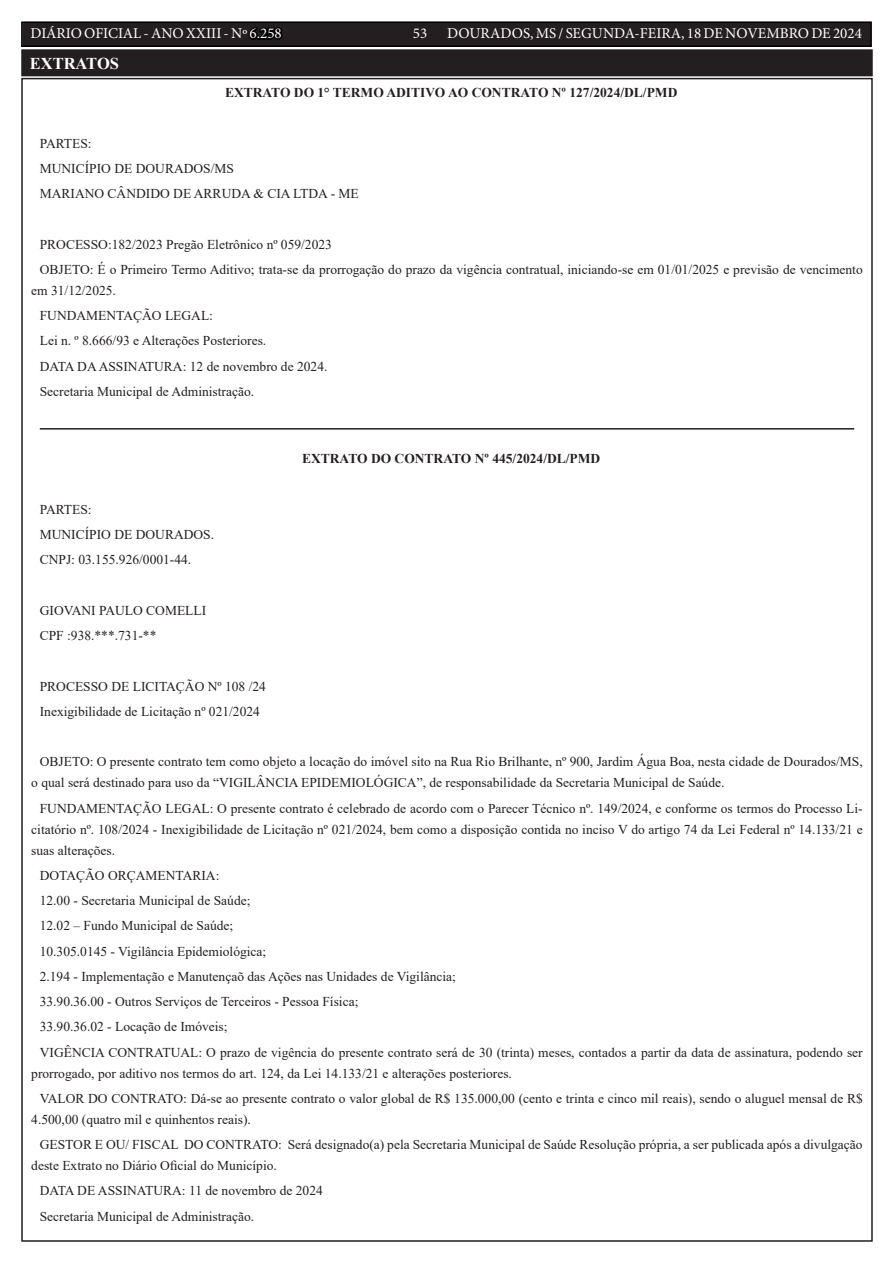
<style>
.page{position:relative;width:893px;height:1263px;background:#fff}
.page>*{position:absolute;margin:0;border:0;box-sizing:border-box;transform-origin:0 0}
.TEXTO{font:700 16.5px "Times New Roman";color:#fff}
.t1{font:15px "Minion Pro";color:#fff}
.TEXTO-2{font:13.5px/21px "Times New Roman";color:#231f20}
.TEXTO-3{font:700 13.5px "Times New Roman";color:#231f20}
.s1{color:#000}
</style>
<div class="page">
<div style="left:21px;top:22px;width:850px;height:24px;background:#231f20"></div>
<div style="left:21px;top:21px;width:851px;height:26px;border:2px solid #000"></div>
<hr style="left:40px;top:428px;width:814px;height:2px;background:#231f20">
<div style="left:23px;top:51px;width:848px;height:23px;background:#231f20"></div>
<div style="left:21px;top:49px;width:852px;height:27px;border:4px solid #231f20"></div>
<p class="t1" style="left:31px;top:24px;width:253px">DIÁRIO OFICIAL - ANO XXIII - Nº <span class="s1">6.258</span></p>
<p class="t1" style="left:413px;top:24px;width:16px">53</p>
<p class="t1" style="left:447px;top:24px;width:416px">DOURADOS, MS / SEGUNDA-FEIRA, 18 DE NOVEMBRO DE 2024</p>
<p class="TEXTO" style="left:30px;top:52px;width:91px">EXTRATOS</p>
<p class="TEXTO-3" style="left:225px;top:83px;width:454px">EXTRATO DO 1° TERMO ADITIVO AO CONTRATO Nº 127/2024/DL/PMD</p>
<p class="TEXTO-2" style="left:40px;top:132px;width:53px">PARTES:</p>
<p class="TEXTO-2" style="left:40px;top:157px;width:196px">MUNICÍPIO DE DOURADOS/MS</p>
<p class="TEXTO-2" style="left:40px;top:183px;width:321px">MARIANO CÂNDIDO DE ARRUDA &amp; CIA LTDA - ME</p>
<p class="TEXTO-2" style="left:40px;top:233px;width:294px">PROCESSO:182/2023 Pregão Eletrônico nº 059/2023</p>
<p class="TEXTO-2" style="left:31px;top:258px;width:833px;text-indent:9px">OBJETO: É o Primeiro Termo Aditivo; trata-se da prorrogação do prazo da vigência contratual, iniciando-se em 01/01/2025 e previsão de vencimento em 31/12/2025.</p>
<p class="TEXTO-2" style="left:40px;top:305px;width:175px">FUNDAMENTAÇÃO LEGAL:</p>
<p class="TEXTO-2" style="left:40px;top:330px;width:228px">Lei n. º 8.666/93 e Alterações Posteriores.</p>
<p class="TEXTO-2" style="left:40px;top:355px;width:289px">DATA DA ASSINATURA: 12 de novembro de 2024.</p>
<p class="TEXTO-2" style="left:40px;top:380px;width:216px">Secretaria Municipal de Administração.</p>
<p class="TEXTO-2" style="left:40px;top:498px;width:53px">PARTES:</p>
<p class="TEXTO-2" style="left:40px;top:524px;width:176px">MUNICÍPIO DE DOURADOS.</p>
<p class="TEXTO-2" style="left:40px;top:549px;width:153px">CNPJ: 03.155.926/0001-44.</p>
<p class="TEXTO-3" style="left:302px;top:449px;width:300px">EXTRATO DO CONTRATO Nº 445/2024/DL/PMD</p>
<p class="TEXTO-2" style="left:40px;top:599px;width:168px">GIOVANI PAULO COMELLI</p>
<p class="TEXTO-2" style="left:40px;top:625px;width:118px">CPF :938.***.731-**</p>
<p class="TEXTO-2" style="left:40px;top:675px;width:228px">PROCESSO DE LICITAÇÃO Nº 108 /24</p>
<p class="TEXTO-2" style="left:40px;top:700px;width:222px">Inexigibilidade de Licitação nº 021/2024</p>
<p class="TEXTO-2" style="left:31px;top:751px;width:833px;text-indent:9px">OBJETO: O presente contrato tem como objeto a locação do imóvel sito na Rua Rio Brilhante, nº 900, Jardim Água Boa, nesta cidade de Dourados/MS, o qual será destinado para uso da “VIGILÂNCIA EPIDEMIOLÓGICA”, de responsabilidade da Secretaria Municipal de Saúde.</p>
<p class="TEXTO-2" style="left:31px;top:797px;width:833px;text-align:justify;text-indent:9px">FUNDAMENTAÇÃO LEGAL: O presente contrato é celebrado de acordo com o Parecer Técnico nº. 149/2024, e conforme os termos do Processo Li&shy;citatório nº. 108/2024 - Inexigibilidade de Licitação nº 021/2024, bem como a disposição contida no inciso V do artigo 74 da Lei Federal nº 14.133/21 e suas alterações.</p>
<p class="TEXTO-2" style="left:40px;top:864px;width:181px">DOTAÇÃO ORÇAMENTARIA:</p>
<p class="TEXTO-2" style="left:40px;top:890px;width:212px">12.00 - Secretaria Municipal de Saúde;</p>
<p class="TEXTO-2" style="left:40px;top:915px;width:195px">12.02 – Fundo Municipal de Saúde;</p>
<p class="TEXTO-2" style="left:40px;top:940px;width:228px">10.305.0145 - Vigilância Epidemiológica;</p>
<p class="TEXTO-2" style="left:40px;top:965px;width:418px">2.194 - Implementação e Manutençaõ das Ações nas Unidades de Vigilância;</p>
<p class="TEXTO-2" style="left:40px;top:991px;width:320px">33.90.36.00 - Outros Serviços de Terceiros - Pessoa Física;</p>
<p class="TEXTO-2" style="left:40px;top:1016px;width:189px">33.90.36.02 - Locação de Imóveis;</p>
<p class="TEXTO-2" style="left:31px;top:1041px;width:833px;text-indent:9px">VIGÊNCIA CONTRATUAL: O prazo de vigência do presente contrato será de 30 (trinta) meses, contados a partir da data de assinatura, podendo ser prorrogado, por aditivo nos termos do art. 124, da Lei 14.133/21 e alterações posteriores.</p>
<p class="TEXTO-2" style="left:31px;top:1087px;width:833px;text-indent:9px">VALOR DO CONTRATO: Dá-se ao presente contrato o valor global de R$ 135.000,00 (cento e trinta e cinco mil reais), sendo o aluguel mensal de R$<br>4.500,00 (quatro mil e quinhentos reais).</p>
<p class="TEXTO-2" style="left:31px;top:1134px;width:833px;text-indent:9px">GESTOR E OU/ FISCAL DO CONTRATO: Será designado(a) pela Secretaria Municipal de Saúde Resolução própria, a ser publicada após a divulgação deste Extrato no Diário Oficial do Município.</p>
<p class="TEXTO-2" style="left:40px;top:1180px;width:285px">DATA DE ASSINATURA: 11 de novembro de 2024</p>
<p class="TEXTO-2" style="left:40px;top:1205px;width:216px">Secretaria Municipal de Administração.</p>
</div>
